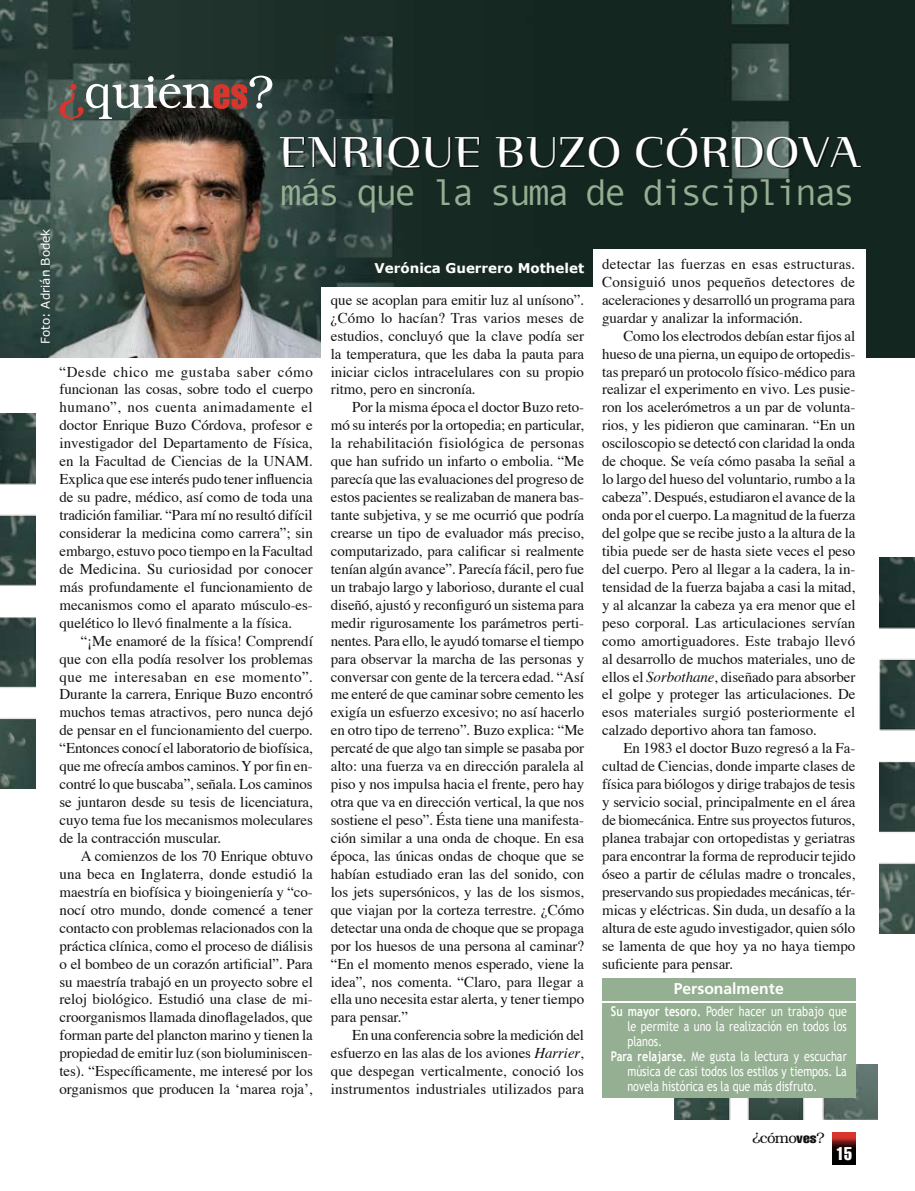
<style>
.page{position:relative;width:915px;height:1191px;background:#fff}
.page>*{position:absolute;margin:0;border:0;box-sizing:border-box;transform-origin:0 0}
.t1{font:44.85px "Organica GMM Std Sm Serif Roman";color:#fff}
.t2{font:37.35px "Andale Mono";letter-spacing:-.09em;color:#94af91}
.t3{font:extra-condensed 18px "Helvetica";color:#fff;scale:.95 1}
.t4{font:700 15.75px "Frutiger";color:#fff}
.t5{font:15px/18px "Times";letter-spacing:-.005em;color:#121212;text-align:justify}
.t6{font:300 15px "Bookman Std";color:#121212}
.t7{font:13.5px "Trebuchet MS";color:#fff;scale:.8 1}
.t8{font:700 13.5px "Verdana";color:#fff}
.t9{font:12px "Verdana";color:#fff}
.s1{font-style:italic}
.s2{font-weight:700}
.s3{font-family:"Helvetica";font-weight:400;font-stretch:extra-condensed;font-size:12.9px}
</style>
<div class="page">
<img style="left:832px;top:1132px;width:23px;height:32px">
<img style="left:0;top:0;width:914px;height:357px">
<div style="left:321px;top:287px;width:272px;height:304px;background:#fff"></div>
<div style="left:592px;top:249px;width:273px;height:259px;background:#fff"></div>
<img style="left:674px;top:1064px;width:202px;height:55px">
<div style="left:602px;top:1002px;width:253px;height:95px;background:#94af91"></div>
<div style="left:602px;top:978px;width:253px;height:22px;background:#94af91"></div>
<svg style="left:60px;top:74px;width:212px;height:45px"></svg>
<img style="left:0;top:413px;width:35px;height:375px">
<svg style="left:194px;top:127px;width:720px;height:55px;fill:#132620"></svg>
<img style="left:879px;top:558px;width:35px;height:375px">
<p class="t9" style="left:38px;top:344px;width:117px;rotate:-90deg">Foto: Adrián Bodek</p>
<h1 class="t1" style="left:279px;top:127px;width:583px">ENRIQUE BUZO CÓRDOVA</h1>
<h2 class="t2" style="left:280px;top:172px;width:576px">más que la suma de disciplinas</h2>
<p class="t5" style="left:60px;top:361px;width:255px">“Desde chico me gustaba saber cómo funcionan las cosas, sobre todo el cuerpo humano”, nos cuenta animadamente el doctor Enrique Buzo Córdova, profesor e investigador del Departamento de Física, en la Facultad de Ciencias de la UNAM.<br>Explica que ese interés pudo tener influencia de su padre, médico, así como de toda una tradición familiar. “Para mí no resultó difícil considerar la medicina como carrera”; sin embargo, estuvo poco tiempo en la Facultad de Medicina. Su curiosidad por conocer más profundamente el funcionamiento de mecanismos como el aparato músculo-es&shy;quelético lo llevó finalmente a la física.</p>
<p class="t5" style="left:60px;top:630px;width:255px;text-indent:21px">“¡Me enamoré de la física! Comprendí que con ella podía resolver los problemas que me interesaban en ese momento”.<br>Durante la carrera, Enrique Buzo encontró muchos temas atractivos, pero nunca dejó de pensar en el funcionamiento del cuerpo. “Entonces conocí el laboratorio de biofísica, que me ofrecía ambos caminos. Y por fin en&shy;contré lo que buscaba”, señala. Los caminos se juntaron desde su tesis de licenciatura, cuyo tema fue los mecanismos moleculares de la contracción muscular.</p>
<p class="t5" style="left:60px;top:845px;width:255px;text-indent:21px">A comienzos de los 70 Enrique obtuvo una beca en Inglaterra, donde estudió la maestría en biofísica y bioingeniería y “co&shy;nocí otro mundo, donde comencé a tener contacto con problemas relacionados con la práctica clínica, como el proceso de diálisis o el bombeo de un corazón artificial”. Para su maestría trabajó en un proyecto sobre el reloj biológico. Estudió una clase de mi&shy;croorganismos llamada dino-flagelados, que forman parte del plancton marino y tienen la propiedad de emitir luz (son bioluminiscen&shy;tes). “Específicamente, me interesé por los organismos que producen la ‘marea roja’,</p>
<p class="t8" style="left:374px;top:260px;width:211px">Verónica Guerrero Mothelet</p>
<p class="t5" style="left:331px;top:289px;width:255px">que se acoplan para emitir luz al unísono”. ¿Cómo lo hacían? Tras varios meses de estudios, concluyó que la clave podía ser la temperatura, que les daba la pauta para iniciar ciclos intracelulares con su propio ritmo, pero en sincronía.</p>
<p class="t5" style="left:331px;top:397px;width:255px;text-indent:21px">Por la misma época el doctor Buzo reto&shy;mó su interés por la ortopedia; en particular, la rehabilitación fisiológica de personas que han sufrido un infarto o embolia. “Me parecía que las evaluaciones del progreso de estos pacientes se realizaban de manera bas&shy;tante subjetiva, y se me ocurrió que podría crearse un tipo de evaluador más preciso, computarizado, para calificar si realmente tenían algún avance”. Parecía fácil, pero fue un trabajo largo y laborioso, durante el cual diseñó, ajustó y reconfiguró un sistema para medir rigurosamente los parámetros perti&shy;nentes. Para ello, le ayudó tomarse el tiempo para observar la marcha de las personas y conversar con gente de la tercera edad. “Así me enteré de que caminar sobre cemento les exigía un esfuerzo excesivo; no así hacerlo en otro tipo de terreno”. Buzo explica: “Me percaté de que algo tan simple se pasaba por alto: una fuerza va en dirección paralela al piso y nos impulsa hacia el frente, pero hay otra que va en dirección vertical, la que nos sostiene el peso”. Ésta tiene una manifesta&shy;ción similar a una onda de choque. En esa época, las únicas ondas de choque que se habían estudiado eran las del sonido, con los jets supersónicos, y las de los sismos, que viajan por la corteza terrestre. ¿Cómo detectar una onda de choque que se propaga por los huesos de una persona al caminar? “En el momento menos esperado, viene la idea”, nos comenta. “Claro, para llegar a ella uno necesita estar alerta, y tener tiempo para pensar.”</p>
<p class="t5" style="left:331px;top:1025px;width:255px;text-indent:21px">En una conferencia sobre la medición del esfuerzo en las alas de los aviones <span class="s1">Harrier</span>, que despegan verticalmente, conoció los instrumentos industriales utilizados para</p>
<p class="t5" style="left:602px;top:254px;width:255px">detectar las fuerzas en esas estructuras.<br>Consiguió unos pequeños detectores de aceleraciones y desarrolló un programa para guardar y analizar la información.</p>
<p class="t5" style="left:602px;top:325px;width:255px;text-indent:21px">Como los electrodos debían estar fijos al hueso de una pierna, un equipo de ortopedis&shy;tas preparó un protocolo físico-médico para realizar el experimento en vivo. Les pusie&shy;ron los acelerómetros a un par de volunta&shy;rios, y les pidieron que caminaran. “En un osciloscopio se detectó con claridad la onda de choque. Se veía cómo pasaba la señal a lo largo del hueso del voluntario, rumbo a la cabeza”. Después, estudiaron el avance de la onda por el cuerpo. La magnitud de la fuerza del golpe que se recibe justo a la altura de la tibia puede ser de hasta siete veces el peso del cuerpo. Pero al llegar a la cadera, la in&shy;tensidad de la fuerza bajaba a casi la mitad, y al alcanzar la cabeza ya era menor que el peso corporal. Las articulaciones servían como amortiguadores. Este trabajo llevó al desarrollo de muchos materiales, uno de ellos el <span class="s1">Sorbothane</span>, diseñado para absorber el golpe y proteger las articulaciones. De esos materiales surgió posteriormente el calzado deportivo ahora tan famoso.</p>
<p class="t5" style="left:602px;top:738px;width:255px;text-indent:21px">En 1983 el doctor Buzo regresó a la Fa&shy;cultad de Ciencias, donde imparte clases de física para biólogos y dirige trabajos de tesis y servicio social, principalmente en el área de biomecánica. Entre sus proyectos futuros, planea trabajar con ortopedistas y geriatras para encontrar la forma de reproducir tejido óseo a partir de células madre o troncales, preservando sus propiedades mecánicas, tér&shy;micas y eléctricas. Sin duda, un desafío a la altura de este agudo investigador, quien sólo se lamenta de que hoy ya no haya tiempo suficiente para pensar.</p>
<p class="t4" style="left:673px;top:979px;width:111px">Personalmente</p>
<p class="t7" style="left:610px;top:1003px;width:296px"><span class="s2">Su mayor tesoro.</span> Poder hacer un trabajo que</p>
<p class="t7" style="left:627px;top:1018px;width:276px">le permite a uno la realización en todos los</p>
<p class="t7" style="left:627px;top:1033px;width:45px">planos.</p>
<p class="t7" style="left:610px;top:1048px;width:296px"><span class="s2">Para relajarse.</span> Me gusta la lectura y escuchar</p>
<p class="t7" style="left:627px;top:1063px;width:276px">música de casi todos los estilos y tiempos. La</p>
<p class="t7" style="left:627px;top:1078px;width:239px">novela histórica es la que más disfruto.</p>
<p class="t6" style="left:752px;top:1129px;width:74px">¿cómo<span class="s3">ves</span>?</p>
<p class="t3" style="left:835px;top:1143px;width:18px">15</p>
</div>
